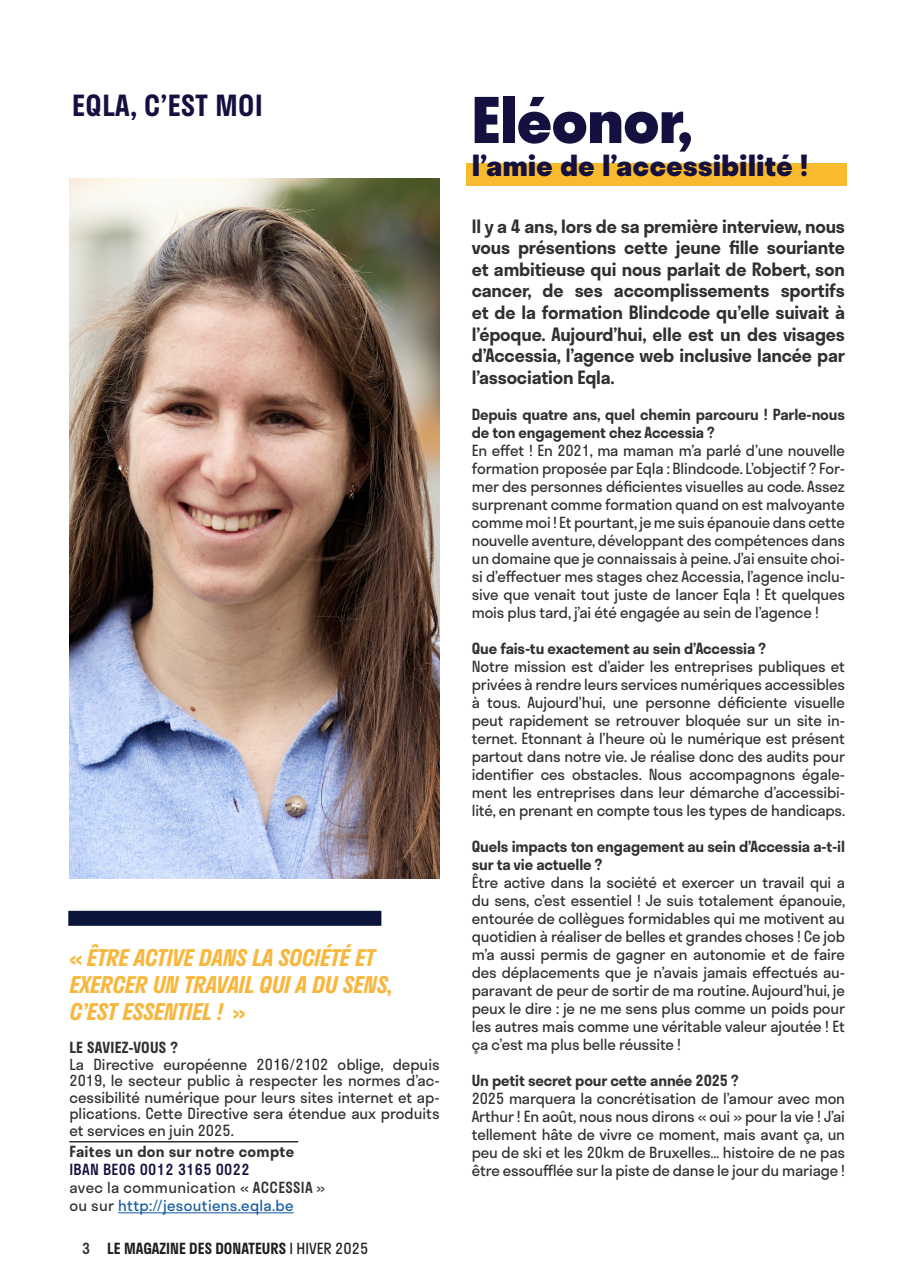
<style>
.page{position:relative;width:917px;height:1287px;background:#fff}
.page>*{position:absolute;margin:0;border:0;box-sizing:border-box;transform-origin:0 0}
.Left{font:800 61.5px "Stratos";color:#14103f}
.Left-2{font:800 28.5px "Stratos";letter-spacing:.02em;color:#14103f}
.Left_Justify{font:600 28.5px "Stratos";letter-spacing:.02em;color:#14103f}
.Left_Justify-2{font:italic 600 22.5px/27px "Stratos";letter-spacing:-.01em;color:#f8b73c}
.Left_Justify-3{font:600 18px/21.6px "Stratos";letter-spacing:-.01em;color:#312f30;text-align:justify}
.Left_Justify-4{font:15px/18px "Stratos";letter-spacing:-.01em;color:#312f30;text-align:justify}
.Left_Justify-5{font:600 15px/18px "Stratos";letter-spacing:-.01em;color:#312f30}
.Left_Justify-6{font:600 15px "Stratos";letter-spacing:.02em;color:#312f30}
.t1{font:600 15px "Stratos";color:#231f20}
.Left_Justify-7{font:15px "Stratos";letter-spacing:.02em;color:#175d9e}
.Left_Justify-8{font:15px "Stratos";letter-spacing:.02em;color:#312f30}
.Left_Justify-9{font:500 15px "Stratos";letter-spacing:.02em;color:#14103f}
.s1{font-style:normal}
.s2{font-weight:500}
.s3{color:#312f30}
.s4{font-weight:500;color:#312f30}
.s5{font-weight:400}
</style>
<div class="page">
<div style="left:466px;top:163px;width:380px;height:23px;background:#f8ba2e"></div>
<img style="left:69px;top:179px;width:371px;height:699px">
<div style="left:68px;top:911px;width:313px;height:15px;background:#0b143a"></div>
<hr style="left:118px;top:1212px;width:176px;height:1px;background:#175d9e">
<hr style="left:69px;top:1141px;width:229px;height:1px;background:#312f30">
<p class="Left_Justify" style="left:72px;top:82px;width:192px">EQLA, C’EST MOI</p>
<p class="Left_Justify-2" style="left:69px;top:943px;width:325px"><span class="s1">«</span> ÊTRE ACTIVE DANS LA SOCIÉTÉ ET<br>EXERCER UN TRAVAIL QUI A DU SENS,<br>C’EST ESSENTIEL ! <span class="s1">»</span></p>
<p class="Left_Justify-6" style="left:69px;top:1035px;width:110px">LE SAVIEZ-VOUS ?</p>
<p class="Left_Justify-4" style="left:69px;top:1055px;width:372px;line-height:16.5px">La Directive européenne 2016/2102 oblige, depuis 2019, le secteur public à respecter les normes d’ac&shy;cessibilité numérique pour leurs sites internet et ap&shy;plications. Cette Directive sera étendue aux produits et services en juin 2025.</p>
<p class="Left_Justify-6" style="left:69px;top:1139px;width:226px">Faites un don sur notre compte</p>
<p class="Left_Justify-9" style="left:69px;top:1157px;width:182px">IBAN BE06 0012 3165 0022</p>
<p class="Left_Justify-8" style="left:69px;top:1175px;width:257px">avec la communication « <span class="s2">ACCESSIA</span> »</p>
<p class="Left_Justify-7" style="left:69px;top:1193px;width:226px"><span class="s3">ou sur</span> http://jesoutiens.eqla.be</p>
<p class="t1" style="left:82px;top:1236px;width:288px"><span class="s4">3</span> LE MAGAZINE DES DONATEURS <span class="s5">I HIVER 2025</span></p>
<p class="Left" style="left:472px;top:71px;width:222px">Eléonor,</p>
<p class="Left-2" style="left:472px;top:143px;width:337px">l’amie de l’accessibilité !</p>
<p class="Left_Justify-3" style="left:472px;top:215px;width:375px">Il y a 4 ans, lors de sa première interview, nous vous présentions cette jeune fille souriante et ambitieuse qui nous parlait de Robert, son cancer, de ses accomplissements sportifs et de la formation Blindcode qu’elle suivait à l’époque. Aujourd’hui, elle est un des visages d’Accessia, l’agence web inclusive lancée par l’association Eqla.</p>
<p class="Left_Justify-5" style="left:472px;top:405px;width:375px">Depuis quatre ans, quel chemin parcouru ! Parle-nous de ton engagement chez Accessia ?</p>
<p class="Left_Justify-4" style="left:472px;top:441px;width:375px">En effet ! En 2021, ma maman m’a parlé d’une nouvelle formation proposée par Eqla : Blindcode. L’objectif ? For&shy;mer des personnes déficientes visuelles au code. Assez surprenant comme formation quand on est malvoyante comme moi ! Et pourtant, je me suis épanouie dans cette nouvelle aventure, développant des compétences dans un domaine que je connaissais à peine. J’ai ensuite choi&shy;si d’effectuer mes stages chez Accessia, l’agence inclu&shy;sive que venait tout juste de lancer Eqla ! Et quelques mois plus tard, j’ai été engagée au sein de l’agence !</p>
<p class="Left_Justify-5" style="left:472px;top:639px;width:296px">Que fais-tu exactement au sein d’Accessia ?</p>
<p class="Left_Justify-4" style="left:472px;top:657px;width:375px">Notre mission est d’aider les entreprises publiques et privées à rendre leurs services numériques accessibles à tous. Aujourd’hui, une personne déficiente visuelle peut rapidement se retrouver bloquée sur un site in&shy;ternet. Etonnant à l’heure où le numérique est présent partout dans notre vie. Je réalise donc des audits pour identifier ces obstacles. Nous accompagnons égale&shy;ment les entreprises dans leur démarche d’accessibi&shy;lité, en prenant en compte tous les types de handicaps.</p>
<p class="Left_Justify-5" style="left:472px;top:837px;width:375px">Quels impacts ton engagement au sein d’Accessia a-t-il sur ta vie actuelle ?</p>
<p class="Left_Justify-4" style="left:472px;top:873px;width:375px">Être active dans la société et exercer un travail qui a du sens, c’est essentiel ! Je suis totalement épanouie, entourée de collègues formidables qui me motivent au quotidien à réaliser de belles et grandes choses ! Ce job m’a aussi permis de gagner en autonomie et de faire des déplacements que je n’avais jamais effectués au&shy;paravant de peur de sortir de ma routine. Aujourd’hui, je peux le dire : je ne me sens plus comme un poids pour les autres mais comme une véritable valeur ajoutée ! Et ça c’est ma plus belle réussite !</p>
<p class="Left_Justify-5" style="left:472px;top:1071px;width:268px">Un petit secret pour cette année 2025 ?</p>
<p class="Left_Justify-4" style="left:472px;top:1089px;width:375px">2025 marquera la concrétisation de l’amour avec mon Arthur ! En août, nous nous dirons « oui » pour la vie ! J’ai tellement hâte de vivre ce moment, mais avant ça, un peu de ski et les 20km de Bruxelles… histoire de ne pas être essoufflée sur la piste de danse le jour du mariage !</p>
</div>
